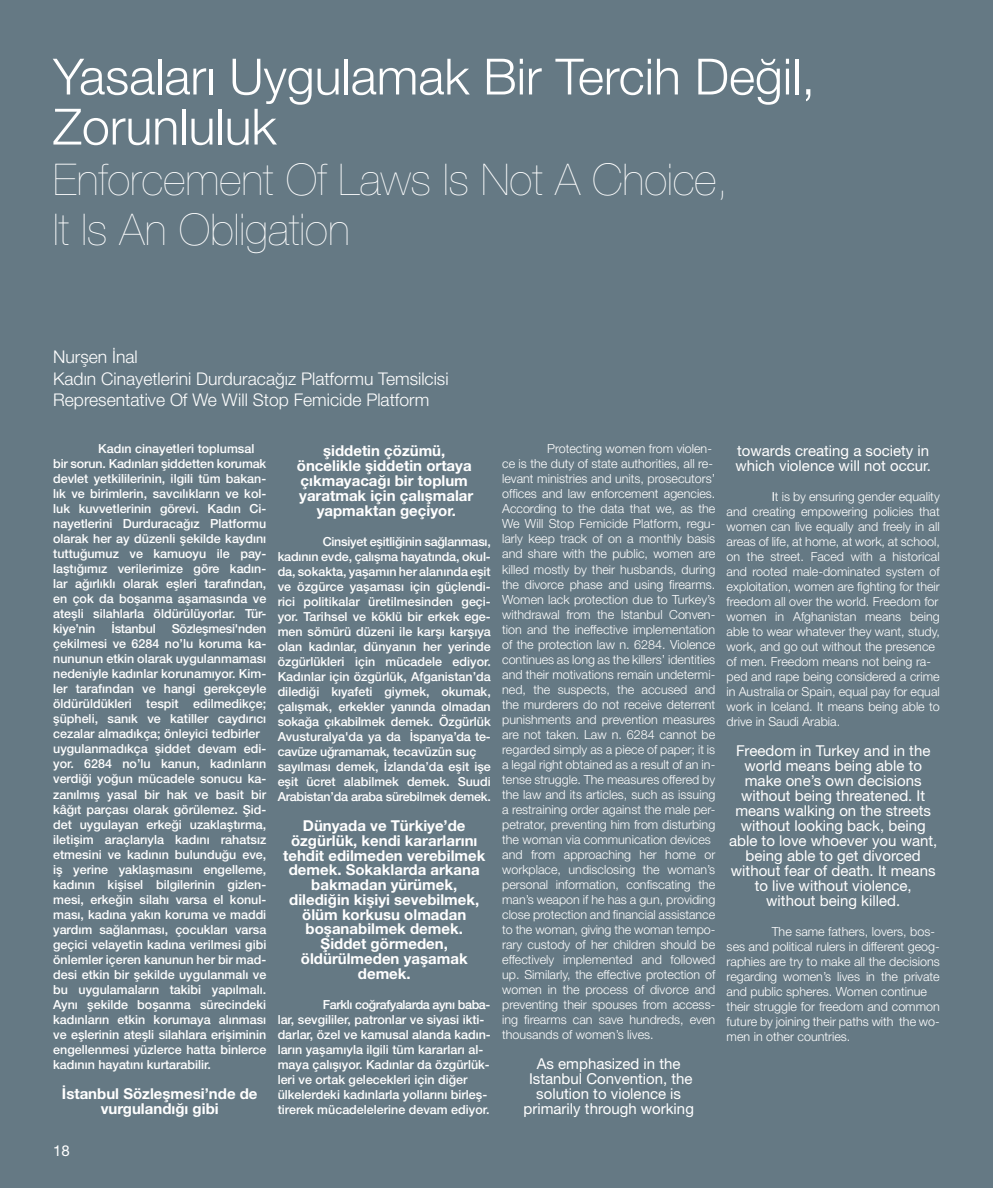
<style>
.page{position:relative;width:993px;height:1188px;background:#fff}
.page>*{position:absolute;margin:0;border:0;box-sizing:border-box;transform-origin:0 0}
.t1{font:300 50px/50px "Helvetica Neue";color:#fff}
.t2{font:200 43.75px/50px "Helvetica Neue";color:#fff}
.t3{font:300 17.5px/21.2px "Helvetica Neue";color:#fff}
.t4{font:15px/15px "Helvetica Neue";color:#fff;text-align:center}
.t5{font:700 15px/14.8px "Helvetica Neue";color:#fff;text-align:center}
.t6{font:500 12.5px/15px "Helvetica Neue";color:#fff}
.t7{font:300 12.5px/15px "Helvetica Neue";color:#fff}
.t8{font:500 12.5px "Helvetica Neue";letter-spacing:-.02em;color:#fff}
.s1{font-weight:400}
</style>
<div class="page">
<div style="left:0;top:0;width:992px;height:1187px;background:#657984"></div>
<h1 class="t1" style="left:53px;top:49px;width:763px">Yasaları Uygulamak Bir Tercih Değil,<br>Zorunluluk</h1>
<h2 class="t2" style="left:53px;top:152px;width:676px">Enforcement Of Laws Is Not A Choice,<br>It Is An Obligation</h2>
<h3 class="t3" style="left:53px;top:345px;width:397px">Nurşen İnal<br>Kadın Cinayetlerini Durduracağız Platformu Temsilcisi<br>Representative Of We Will Stop Femicide Platform</h3>
<p class="t6" style="left:53px;top:440px;width:214px;text-indent:45px">Kadın cinayetleri toplumsal bir sorun. Kadınları şiddetten korumak devlet yetkililerinin, ilgili tüm bakan&shy;lık ve birimlerin, savcılıkların ve kol&shy;luk kuvvetlerinin görevi. Kadın Ci&shy;nayetlerini Durduracağız Platformu olarak her ay düzenli şekilde kaydını tuttuğumuz ve kamuoyu ile pay&shy;laştığımız verilerimize göre kadın&shy;lar ağırlıklı olarak eşleri tarafından, en çok da boşanma aşamasında ve ateşli silahlarla öldürülüyorlar. Tür&shy;kiye’nin</p>
<p class="t8" style="left:111px;top:618px;width:46px">İstanbul</p>
<p class="t6" style="left:53px;top:620px;width:214px;text-indent:119px">Sözleşmesi'nden çekilmesi ve 6284 no’lu koruma ka&shy;nununun etkin olarak uygulanmaması nedeniyle kadınlar korunamıyor. Kim&shy;ler tarafından ve hangi gerekçeyle öldürüldükleri tespit edilmedikçe; şüpheli, sanık ve katiller caydırıcı cezalar almadıkça; önleyici tedbirler uygulanmadıkça şiddet devam edi&shy;yor. 6284 no’lu kanun, kadınların verdiği yoğun mücadele sonucu ka&shy;zanılmış yasal bir hak ve basit bir kâğıt parçası olarak görülemez. Şid&shy;det uygulayan erkeği uzaklaştırma, iletişim araçlarıyla kadını rahatsız etmesini ve kadının bulunduğu eve, iş yerine yaklaşmasını engelleme, kadının kişisel bilgilerinin gizlen&shy;mesi, erkeğin silahı varsa el konul&shy;ması, kadına yakın koruma ve maddi yardım sağlanması, çocukları varsa geçici velayetin kadına verilmesi gibi önlemler içeren kanunun her bir mad&shy;desi etkin bir şekilde uygulanmalı ve bu uygulamaların takibi yapılmalı.<br>Aynı şekilde boşanma sürecindeki kadınların etkin korumaya alınması ve eşlerinin ateşli silahlara erişiminin engellenmesi yüzlerce hatta binlerce kadının hayatını kurtarabilir.</p>
<p class="t5" style="left:62px;top:1085px;width:197px">İstanbul Sözleşmesi’nde de vurgulandığı gibi</p>
<p class="t5" style="left:297px;top:443px;width:178px">şiddetin çözümü, öncelikle şiddetin ortaya çıkmayacağı bir toplum yaratmak için çalışmalar yapmaktan geçiyor.</p>
<p class="t6" style="left:277px;top:533px;width:214px;text-indent:45px">Cinsiyet eşitliğinin sağlanması, kadının evde, çalışma hayatında, okul&shy;da, sokakta, yaşamın her alanında eşit ve özgürce yaşaması için güçlendi&shy;rici politikalar üretilmesinden geçi&shy;yor. Tarihsel ve köklü bir erkek ege&shy;men sömürü düzeni ile karşı karşıya olan kadınlar, dünyanın her yerinde özgürlükleri için mücadele ediyor.<br>Kadınlar için özgürlük, Afganistan’da dilediği kıyafeti giymek, okumak, çalışmak, erkekler yanında olmadan sokağa çıkabilmek demek. Özgürlük Avusturalya'da ya da İspanya’da te&shy;cavüze uğramamak, tecavüzün suç sayılması demek, İzlanda’da eşit işe eşit ücret alabilmek demek. Suudi Arabistan’da araba sürebilmek demek.</p>
<p class="t5" style="left:283px;top:818px;width:204px">Dünyada ve Türkiye’de özgürlük, kendi kararlarını tehdit edilmeden verebilmek demek. Sokaklarda arkana bakmadan yürümek, dilediğin kişiyi sevebilmek, ölüm korkusu olmadan boşanabilmek demek.<br>Şiddet görmeden, öldürülmeden yaşamak demek.</p>
<p class="t6" style="left:277px;top:995px;width:214px;text-indent:45px">Farklı coğrafyalarda aynı baba&shy;lar, sevgililer, patronlar ve siyasi ikti&shy;darlar, özel ve kamusal alanda kadın&shy;ların yaşamıyla ilgili tüm kararları al&shy;maya çalışıyor. Kadınlar da özgürlük&shy;leri ve ortak gelecekleri için diğer ülkelerdeki kadınlarla yollarını birleş&shy;tirerek mücadelelerine devam ediyor.</p>
<p class="t7" style="left:502px;top:440px;width:214px;text-indent:45px">Protecting women from violen&shy;ce is the duty of state authorities, all re&shy;levant ministries and units, prosecutors’ offices and law enforcement agencies.<br>According to the data that we, as the We Will Stop Femicide Platform, regu&shy;larly keep track of on a monthly basis and share with the public, women are killed mostly by their husbands, during the divorce phase and using firearms.<br>Women lack protection due to Turkey’s withdrawal from the Istanbul Conven&shy;tion and the ineffective implementation of the protection law n. 6284. Violence continues as long as the killers’ identities and their motivations remain undetermi&shy;ned, the suspects, the accused and the murderers do not receive deterrent punishments and prevention measures are not taken. Law n. 6284 cannot be regarded simply as a piece of paper; it is a legal right obtained as a result of an in&shy;tense struggle. The measures offered by the law and its articles, such as issuing a restraining order against the male per&shy;petrator, preventing him from disturbing the woman via communication devices and from approaching her home or workplace, undisclosing the woman’s personal information, confiscating the man’s weapon if he has a gun, providing close protection and financial assistance to the woman, giving the woman tempo&shy;rary custody of her children should be effectively implemented and followed up. Similarly, the effective protection of women in the process of divorce and preventing their spouses from access&shy;ing firearms can save hundreds, even thousands of women’s lives.</p>
<p class="t4" style="left:523px;top:1056px;width:172px">As emphasized in the<br>Istanbul Convention, the solution to violence is primarily through working</p>
<p class="t4" style="left:735px;top:443px;width:197px;text-align:left">towards creating a society in which violence will not occur.</p>
<p class="t7" style="left:726px;top:488px;width:214px;text-indent:45px"><span class="s1">I</span>t is by ensuring gender equality and creating empowering policies that women can live equally and freely in all areas of life, at home, at work, at school, on the street. Faced with a historical and rooted male-dominated system of exploitation, women are fighting for their freedom all over the world. Freedom for women in Afghanistan means being able to wear whatever they want, study, work, and go out without the presence of men. Freedom means not being ra&shy;ped and rape being considered a crime in Australia or Spain, equal pay for equal work in Iceland. It means being able to drive in Saudi Arabia.</p>
<p class="t4" style="left:728px;top:743px;width:210px">Freedom in Turkey and in the world means being able to make one’s own decisions without being threatened. It means walking on the streets without looking back, being able to love whoever you want, being able to get divorced without fear of death. It means to live without violence, without being killed.</p>
<p class="t7" style="left:726px;top:923px;width:214px;text-indent:45px">The same fathers, lovers, bos&shy;ses and political rulers in different geog&shy;raphies are try to make all the decisions regarding women’s lives in the private and public spheres. Women continue their struggle for freedom and common future by joining their paths with the wo&shy;men in other countries.</p>
<p class="t4" style="left:53px;top:1143px;width:18px">18</p>
</div>
